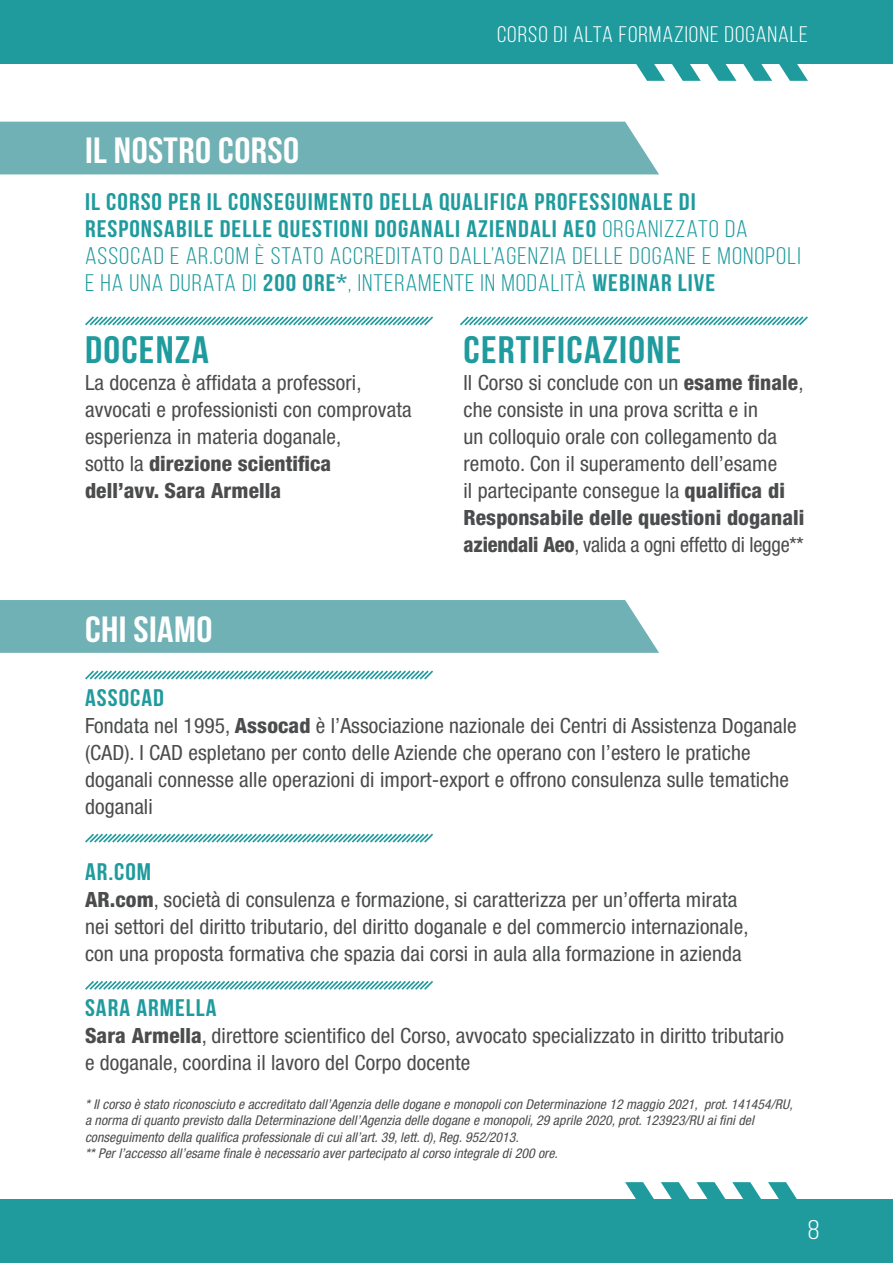
<style>
.page{position:relative;width:893px;height:1263px;background:#fff}
.page>*{position:absolute;margin:0;border:0;box-sizing:border-box;transform-origin:0 0}
.t1{font:38.25px "Bebas Neue";letter-spacing:.03em;color:#1f9b9e;scale:1.1 1}
.t2{font:36.45px "Bebas Neue";letter-spacing:.01em;color:#fff;scale:1.11 1}
.t3{font:27px "Bebas Neue";color:#fff;scale:1.11 1}
.t4{font:24px/27px "Bebas Neue";letter-spacing:.04em;color:#1f9b9e;scale:1.1 1}
.t5{font:22.5px "Bebas Neue";letter-spacing:.04em;color:#fff;scale:1.1 1}
.t6{font:condensed 21px/27px "Helvetica Neue LT Std";letter-spacing:.005em;color:#4b4c4d}
.t7{font:italic condensed 13.5px/16.5px "Helvetica Neue LT Std";letter-spacing:.005em;color:#4b4c4d}
.s1{font-style:inherit}
.s2{font-weight:800}
</style>
<div class="page">
<svg style="left:636px;top:64px;width:172px;height:17px"></svg>
<div style="left:0;top:0;width:893px;height:64px;background:#1f9b9e"></div>
<svg style="left:625px;top:1182px;width:172px;height:17px"></svg>
<div style="left:0;top:1199px;width:893px;height:64px;background:#1f9b9e"></div>
<div style="left:0;top:122px;width:659px;height:52px;background:#70b1b5"></div>
<div style="left:0;top:600px;width:659px;height:53px;background:#70b1b5"></div>
<svg style="left:85px;top:316px;width:348px;height:10px"></svg>
<svg style="left:85px;top:670px;width:348px;height:10px"></svg>
<svg style="left:85px;top:833px;width:348px;height:10px"></svg>
<svg style="left:85px;top:981px;width:348px;height:9px"></svg>
<svg style="left:460px;top:316px;width:348px;height:10px"></svg>
<h2 class="t2" style="left:85px;top:131px;width:194px">IL NOSTRO CORSO</h2>
<p class="t5" style="left:497px;top:23px;width:284px">CORSO DI ALTA FORMAZIONE DOGANALE</p>
<p class="t4" style="left:85px;top:188px;width:652px">IL CORSO PER IL CONSEGUIMENTO DELLA QUALIFICA PROFESSIONALE DI RESPONSABILE DELLE QUESTIONI DOGANALI AZIENDALI AEO <span class="s1">ORGANIZZATO DA ASSOCAD E AR.COM È STATO ACCREDITATO DALL’AGENZIA DELLE DOGANE E MONOPOLI E HA UNA DURATA DI</span> 200 ORE*<span class="s1">, INTERAMENTE IN MODALITÀ</span> WEBINAR LIVE</p>
<h1 class="t1" style="left:85px;top:328px;width:114px">DOCENZA</h1>
<p class="t6" style="left:85px;top:369px;width:328px">La docenza è affidata a professori, avvocati e professionisti con comprovata esperienza in materia doganale,<br>sotto la <span class="s2">direzione scientifica<br>dell’avv. Sara Armella</span></p>
<h2 class="t2" style="left:85px;top:609px;width:116px">CHI SIAMO</h2>
<h1 class="t1" style="left:463px;top:328px;width:199px">CERTIFICAZIONE</h1>
<p class="t6" style="left:463px;top:369px;width:342px">Il Corso si conclude con un <span class="s2">esame finale</span>, che consiste in una prova scritta e in<br>un colloquio orale con collegamento da remoto. Con il superamento dell’esame<br>il partecipante consegue la <span class="s2">qualifica di Responsabile delle questioni doganali aziendali Aeo</span>, valida a ogni effetto di legge**</p>
<p class="t4" style="left:85px;top:684px;width:73px">ASSOCAD</p>
<p class="t6" style="left:85px;top:712px;width:713px">Fondata nel 1995, <span class="s2">Assocad</span> è l’Associazione nazionale dei Centri di Assistenza Doganale (CAD). I CAD espletano per conto delle Aziende che operano con l’estero le pratiche doganali connesse alle operazioni di import-export e offrono consulenza sulle tematiche doganali</p>
<p class="t4" style="left:85px;top:858px;width:62px">AR.COM</p>
<p class="t6" style="left:85px;top:886px;width:665px"><span class="s2">AR.com</span>, società di consulenza e formazione, si caratterizza per un’offerta mirata nei settori del diritto tributario, del diritto doganale e del commercio internazionale, con una proposta formativa che spazia dai corsi in aula alla formazione in azienda</p>
<p class="t4" style="left:85px;top:994px;width:121px">SARA ARMELLA</p>
<p class="t6" style="left:85px;top:1022px;width:700px"><span class="s2">Sara Armella</span>, direttore scientifico del Corso, avvocato specializzato in diritto tributario e doganale, coordina il lavoro del Corpo docente</p>
<p class="t7" style="left:85px;top:1096px;width:709px">* Il corso è stato riconosciuto e accreditato dall’Agenzia delle dogane e monopoli con Determinazione 12 maggio 2021, prot. 141454/RU, a norma di quanto previsto dalla Determinazione dell’Agenzia delle dogane e monopoli, 29 aprile 2020, prot. 123923/RU ai fini del conseguimento della qualifica professionale di cui all’art. 39, lett. d), Reg. 952/2013.<br>** Per l’accesso all’esame finale è necessario aver partecipato al corso integrale di 200 ore.</p>
<p class="t3" style="left:808px;top:1215px;width:12px">8</p>
</div>
